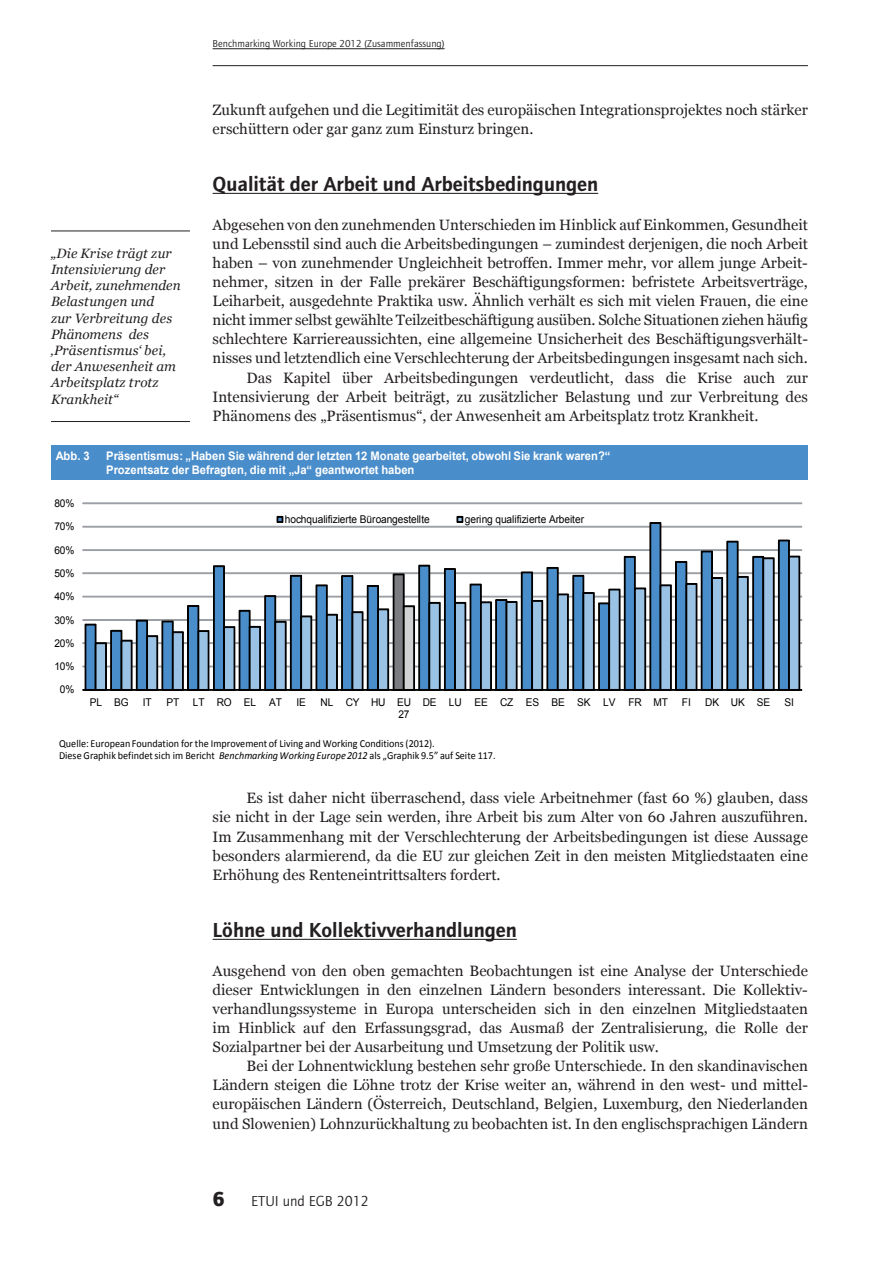
<style>
.page{position:relative;width:893px;height:1263px;background:#fff}
.page>*{position:absolute;margin:0;border:0;box-sizing:border-box;transform-origin:0 0}
.t1{font:600 21px "Foundry Journal";color:#231f20}
.t2{font:15px/19.2px "Georgia";color:#231f20;text-align:justify}
.t3{font:15px "Foundry Journal";color:#231f20}
.t4{font:italic 13.5px/16.2px "Georgia";letter-spacing:.005em;color:#231f20}
.t5{font:700 11.85px/14.1px "Arial";color:#fff;scale:.95 1}
.t6{font:10.65px/12.8px "Calibri";color:#000;scale:.95 1}
.t7{font:10.65px/12.1px "Arial";letter-spacing:-.005em;color:#000;text-align:right;scale:.95 1}
.t8{font:10.5px "Foundry Journal";color:#231f20}
.s1{font-style:italic}
.s2{font-weight:700;font-size:20.85px}
</style>
<div class="page">
<hr style="left:213px;top:65px;width:595px;height:1px;background:#231f20">
<hr style="left:213px;top:48px;width:232px;height:1px;background:#231f20">
<hr style="left:213px;top:193px;width:385px;height:1px;background:#231f20">
<hr style="left:213px;top:939px;width:304px;height:1px;background:#231f20">
<div style="left:83px;top:666px;width:719px;height:1px;border:1px solid #9ca0a4"></div>
<div style="left:83px;top:642px;width:719px;height:2px;border:1px solid #9ca0a4"></div>
<div style="left:83px;top:619px;width:719px;height:2px;border:1px solid #9ca0a4"></div>
<div style="left:83px;top:596px;width:719px;height:1px;border:1px solid #9ca0a4"></div>
<div style="left:83px;top:573px;width:719px;height:1px;border:1px solid #9ca0a4"></div>
<div style="left:83px;top:549px;width:719px;height:2px;border:1px solid #9ca0a4"></div>
<div style="left:83px;top:526px;width:719px;height:1px;border:1px solid #9ca0a4"></div>
<div style="left:83px;top:503px;width:719px;height:1px;border:1px solid #9ca0a4"></div>
<div style="left:83px;top:689px;width:719px;height:1px;border:1px solid #000"></div>
<svg style="left:85px;top:516px;width:715px;height:175px"></svg>
<div style="left:51px;top:445px;width:757px;height:35px;background:#498dcb"></div>
<hr style="left:51px;top:231px;width:139px;height:1px;background:#231f20">
<hr style="left:51px;top:421px;width:139px;height:1px;background:#231f20">
<p class="t4" style="left:51px;top:245px;width:131px">„Die Krise trägt zur<br>Intensivierung der<br>Arbeit, zunehmenden<br>Belastungen und<br>zur Verbreitung des<br>Phänomens des ‚Präsentismus‘ bei, der Anwesenheit am<br>Arbeitsplatz trotz<br>Krankheit“</p>
<p class="t8" style="left:213px;top:38px;width:233px">Benchmarking Working Europe 2012 (Zusammenfassung)</p>
<p class="t2" style="left:213px;top:100px;width:597px">Zukunft aufgehen und die Legitimität des europäischen Integrationsprojektes noch stärker erschüttern oder gar ganz zum Einsturz bringen.</p>
<h1 class="t1" style="left:213px;top:172px;width:387px">Qualität der Arbeit und Arbeitsbedingungen</h1>
<p class="t2" style="left:213px;top:215px;width:597px">Abgesehen von den zunehmenden Unterschieden im Hinblick auf Einkommen, Gesundheit</p>
<p class="t2" style="left:213px;top:234px;width:597px">und Lebensstil sind auch die Arbeitsbedingungen – zumindest derjenigen, die noch Arbeit</p>
<p class="t2" style="left:213px;top:253px;width:597px">haben – von zunehmender Ungleichheit betroffen. Immer mehr, vor allem junge Arbeit-</p>
<p class="t2" style="left:213px;top:272px;width:597px">nehmer, sitzen in der Falle prekärer Beschäftigungsformen: befristete Arbeitsverträge,</p>
<p class="t2" style="left:213px;top:292px;width:597px">Leiharbeit, ausgedehnte Praktika usw. Ähnlich verhält es sich mit vielen Frauen, die eine</p>
<p class="t2" style="left:213px;top:311px;width:597px">nicht immer selbst gewählte Teilzeitbeschäftigung ausüben. Solche Situationen ziehen häufig</p>
<p class="t2" style="left:213px;top:330px;width:597px">schlechtere Karriereaussichten, eine allgemeine Unsicherheit des Beschäftigungsverhält-</p>
<p class="t2" style="left:213px;top:349px;width:597px">nisses und letztendlich eine Verschlechterung der Arbeitsbedingungen insgesamt nach sich.</p>
<p class="t2" style="left:247px;top:368px;width:563px">Das Kapitel über Arbeitsbedingungen verdeutlicht, dass die Krise auch zur</p>
<p class="t2" style="left:213px;top:387px;width:597px">Intensivierung der Arbeit beiträgt, zu zusätzlicher Belastung und zur Verbreitung des</p>
<p class="t2" style="left:213px;top:406px;width:547px">Phänomens des „Präsentismus“, der Anwesenheit am Arbeitsplatz trotz Krankheit.</p>
<p class="t5" style="left:56px;top:449px;width:37px">Abb. 3</p>
<p class="t5" style="left:106px;top:449px;width:532px">Präsentismus: „Haben Sie während der letzten 12 Monate gearbeitet, obwohl Sie krank waren?“<br>Prozentsatz der Befragten, die mit „Ja“ geantwortet haben</p>
<p class="t7" style="left:54px;top:497px;width:23px">80%</p>
<p class="t7" style="left:54px;top:521px;width:23px">70%</p>
<p class="t7" style="left:54px;top:544px;width:23px">60%</p>
<p class="t7" style="left:54px;top:567px;width:23px">50%</p>
<p class="t7" style="left:54px;top:590px;width:23px">40%</p>
<p class="t7" style="left:54px;top:614px;width:23px">30%</p>
<p class="t7" style="left:54px;top:637px;width:23px">20%</p>
<p class="t7" style="left:54px;top:660px;width:23px">10%</p>
<p class="t7" style="left:60px;top:684px;width:17px">0%</p>
<p class="t7" style="left:285px;top:513px;width:154px">hochqualifizierte Büroangestellte</p>
<p class="t7" style="left:465px;top:513px;width:127px">gering qualifizierte Arbeiter</p>
<p class="t7" style="left:90px;top:696px;width:43px">PL BG</p>
<p class="t7" style="left:143px;top:696px;width:11px">IT</p>
<p class="t7" style="left:166px;top:696px;width:123px">PT LT RO EL AT</p>
<p class="t7" style="left:297px;top:696px;width:11px">IE</p>
<p class="t7" style="left:321px;top:696px;width:97px">NL CY HU EU<br>27</p>
<p class="t7" style="left:423px;top:696px;width:260px">DE LU EE CZ ES BE SK LV FR MT</p>
<p class="t7" style="left:682px;top:696px;width:11px">FI</p>
<p class="t7" style="left:705px;top:696px;width:70px">DK UK SE</p>
<p class="t7" style="left:784px;top:696px;width:11px">SI</p>
<p class="t6" style="left:59px;top:737px;width:461px">Quelle: European Foundation for the Improvement of Living and Working Conditions (2012).<br>Diese Graphik befindet sich im Bericht <span class="s1">Benchmarking Working Europe 2012</span> als „Graphik 9.5” auf Seite 117.</p>
<p class="t2" style="left:213px;top:789px;width:597px;text-indent:34px">Es ist daher nicht überraschend, dass viele Arbeitnehmer (fast 60 %) glauben, dass sie nicht in der Lage sein werden, ihre Arbeit bis zum Alter von 60 Jahren auszuführen.<br>Im Zusammenhang mit der Verschlechterung der Arbeitsbedingungen ist diese Aussage besonders alarmierend, da die EU zur gleichen Zeit in den meisten Mitgliedstaaten eine Erhöhung des Renteneintrittsalters fordert.</p>
<h1 class="t1" style="left:213px;top:918px;width:306px">Löhne und Kollektivverhandlungen</h1>
<p class="t2" style="left:213px;top:961px;width:597px">Ausgehend von den oben gemachten Beobachtungen ist eine Analyse der Unterschiede dieser Entwicklungen in den einzelnen Ländern besonders interessant. Die Kollektiv&shy;verhandlungssysteme in Europa unterscheiden sich in den einzelnen Mitgliedstaaten im Hinblick auf den Erfassungsgrad, das Ausmaß der Zentralisierung, die Rolle der Sozialpartner bei der Ausarbeitung und Umsetzung der Politik usw.</p>
<p class="t2" style="left:213px;top:1057px;width:597px;text-indent:34px">Bei der Lohnentwicklung bestehen sehr große Unterschiede. In den skandinavischen Ländern steigen die Löhne trotz der Krise weiter an, während in den west- und mittel&shy;europäischen Ländern (Österreich, Deutschland, Belgien, Luxemburg, den Niederlanden und Slowenien) Lohnzurückhaltung zu beobachten ist. In den englischsprachigen Ländern</p>
<p class="t3" style="left:213px;top:1192px;width:158px"><span class="s2">6</span> ETUI und EGB 2012</p>
</div>
